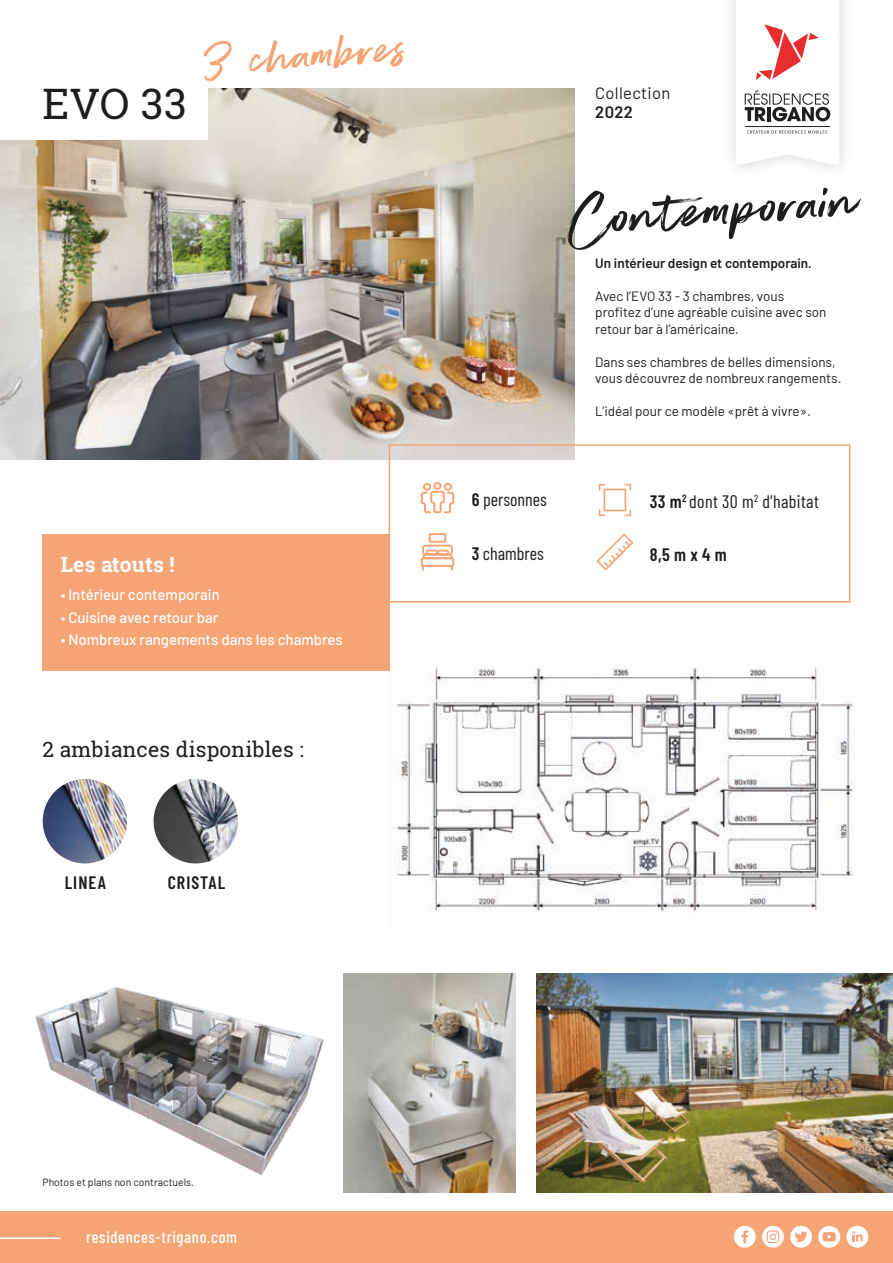
<style>
.page{position:relative;width:893px;height:1263px;background:#fff}
.page>*{position:absolute;margin:0;border:0;box-sizing:border-box;transform-origin:0 0}
.t1{font:70.65px "Super Fly Two";color:#1d1d1b}
.t2{font:60px "Super Fly Two";color:#f5a575}
.t3{font:42px "Roboto Slab";color:#1d1d1b}
.t4{font:21px "Roboto Slab";letter-spacing:.01em;color:#1d1d1b}
.t5{font:700 21px "Roboto Slab";letter-spacing:.01em;color:#fff}
.t6{font:18px "Barlow Condensed";letter-spacing:.02em;color:#1d1d1b}
.t7{font:600 18px "Barlow Condensed";letter-spacing:.06em;color:#1d1d1b}
.t8{font:18px "Barlow Condensed";color:#1d1d1b}
.t9{font:500 16.5px "Barlow Condensed";letter-spacing:.04em;color:#fff}
.t10{font:16.5px "Barlow";letter-spacing:.02em;color:#1d1d1b}
.t11{font:600 16.5px "Barlow";color:#1d1d1b}
.t12{font:500 15px "Barlow";color:#fff}
.t13{font:13.5px/16.5px "Barlow";color:#1d1d1b}
.t14{font:600 13.5px "Barlow";color:#1d1d1b}
.t15{font:10.5px "Barlow";color:#1d1d1b}
.s1{font-weight:600}
</style>
<div class="page">
<div style="left:0;top:1211px;width:893px;height:52px;background:#f5a575"></div>
<hr style="left:0;top:1237px;width:61px;height:2px;background:#fff">
<div style="left:734px;top:1226px;width:22px;height:22px;background:#fff;border-radius:50%"></div>
<svg style="left:762px;top:1226px;width:22px;height:22px"></svg>
<div style="left:790px;top:1226px;width:22px;height:22px;background:#fff;border-radius:50%"></div>
<svg style="left:818px;top:1226px;width:22px;height:22px"></svg>
<div style="left:846px;top:1226px;width:22px;height:22px;background:#fff;border-radius:50%"></div>
<svg style="left:741px;top:1230px;width:7px;height:13px"></svg>
<svg style="left:767px;top:1230px;width:12px;height:13px"></svg>
<svg style="left:795px;top:1231px;width:13px;height:11px"></svg>
<svg style="left:823px;top:1232px;width:13px;height:9px"></svg>
<svg style="left:852px;top:1231px;width:11px;height:10px"></svg>
<img style="left:0;top:89px;width:574px;height:371px">
<img style="left:343px;top:973px;width:172px;height:219px">
<img style="left:537px;top:973px;width:356px;height:219px">
<img style="left:35px;top:987px;width:312px;height:189px">
<img style="left:395px;top:667px;width:459px;height:245px">
<img style="left:154px;top:779px;width:84px;height:84px;border-radius:42px">
<img style="left:43px;top:779px;width:84px;height:84px;border-radius:42px">
<div style="left:0;top:72px;width:207px;height:68px;background:#fff"></div>
<div style="left:43px;top:534px;width:347px;height:137px;background:#f5a575"></div>
<div style="left:389px;top:444px;width:461px;height:158px;border:2px solid #f5a575"></div>
<svg style="left:421px;top:482px;width:33px;height:31px"></svg>
<svg style="left:421px;top:533px;width:33px;height:38px"></svg>
<svg style="left:599px;top:484px;width:32px;height:32px"></svg>
<svg style="left:596px;top:533px;width:37px;height:38px"></svg>
<div style="left:721px;top:0;width:133px;height:179px;background:#1d1d1b;opacity:.2"></div>
<svg style="left:736px;top:0;width:103px;height:166px"></svg>
<h3 class="t3" style="left:42px;top:75px;width:146px">EVO 33</h3>
<h2 class="t2" style="left:200px;top:26px;width:207px;rotate:-4deg">3 chambres</h2>
<h3 class="t5" style="left:61px;top:550px;width:115px">Les atouts !</h3>
<p class="t12" style="left:61px;top:584px;width:161px">• Intérieur contemporain</p>
<p class="t12" style="left:61px;top:607px;width:159px">• Cuisine avec retour bar</p>
<p class="t12" style="left:61px;top:629px;width:284px">• Nombreux rangements dans les chambres</p>
<h3 class="t4" style="left:43px;top:735px;width:263px">2 ambiances disponibles :</h3>
<h3 class="t7" style="left:65px;top:870px;width:43px">LINEA</h3>
<h3 class="t7" style="left:168px;top:870px;width:59px">CRISTAL</h3>
<p class="t10" style="left:595px;top:81px;width:77px">Collection</p>
<p class="t11" style="left:595px;top:100px;width:39px">2022</p>
<h1 class="t1" style="left:567px;top:178px;width:291px;rotate:-4deg">Contemporain</h1>
<p class="t14" style="left:595px;top:253px;width:218px">Un intérieur design et contemporain.</p>
<p class="t13" style="left:595px;top:286px;width:233px">Avec l’EVO 33 - 3 chambres, vous profitez d’une agréable cuisine avec son retour bar à l’américaine.</p>
<p class="t13" style="left:595px;top:352px;width:248px">Dans ses chambres de belles dimensions, vous découvrez de nombreux rangements.</p>
<p class="t13" style="left:595px;top:402px;width:217px">L’idéal pour ce modèle «prêt à vivre».</p>
<h3 class="t8" style="left:472px;top:486px;width:77px"><span class="s1">6</span> personnes</h3>
<h3 class="t6" style="left:650px;top:488px;width:170px"><span class="s1">33 m</span><sup>2</sup> dont 30 m<sup>2</sup> d’habitat</h3>
<h3 class="t8" style="left:472px;top:541px;width:74px"><span class="s1">3</span> chambres</h3>
<h3 class="t7" style="left:650px;top:542px;width:78px">8,5 m x 4 m</h3>
<p class="t15" style="left:43px;top:1174px;width:153px">Photos et plans non contractuels.</p>
<p class="t9" style="left:86px;top:1225px;width:152px">residences-trigano.com</p>
</div>
